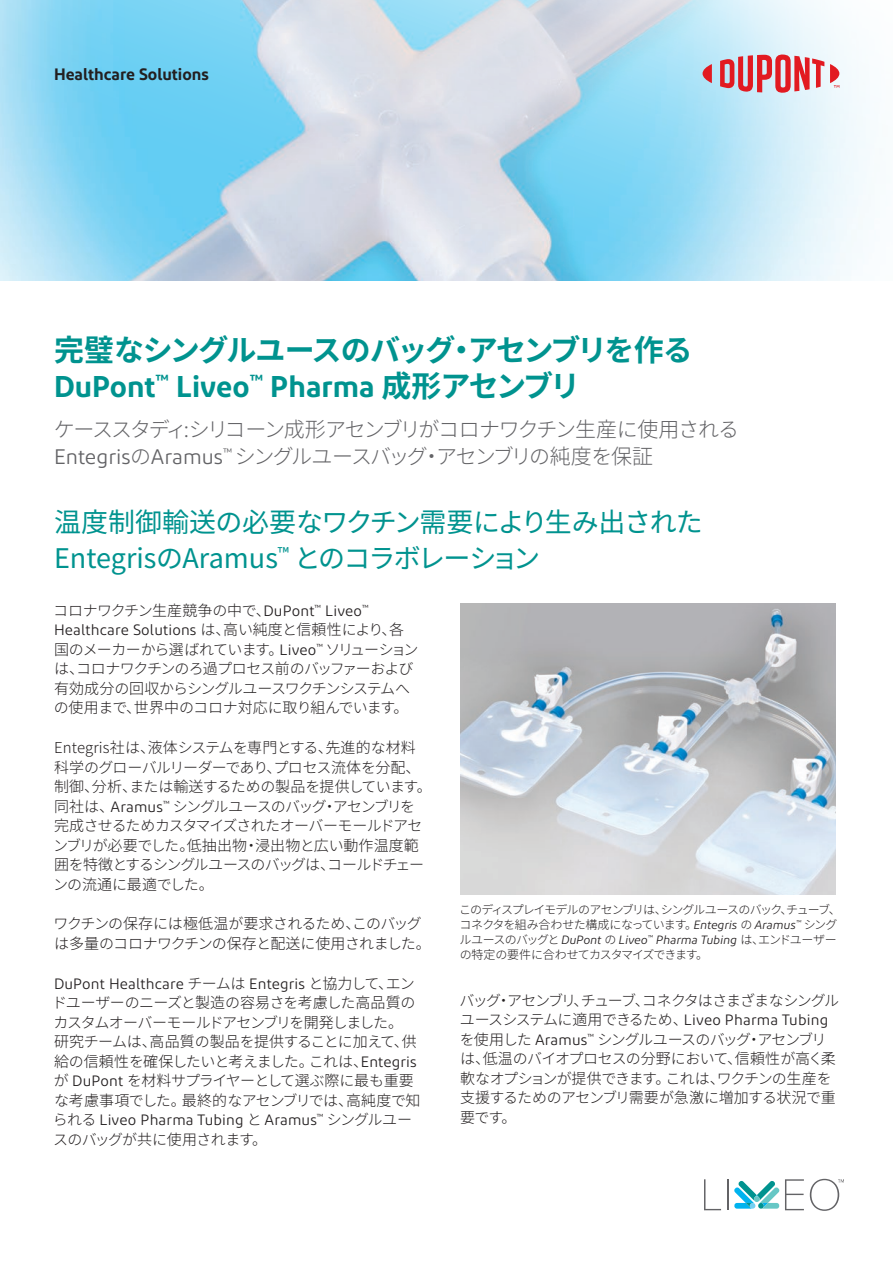
<style>
.page{position:relative;width:893px;height:1263px;background:#fff}
.page>*{position:absolute;margin:0;border:0;box-sizing:border-box;transform-origin:0 0}
.t1{font:600 30px "Diodrum";color:#00938f}
.t2{font:700 30px "Noto Sans CJ Kjp";letter-spacing:-.05em;color:#00938f}
.t3{font:27px/36px "Noto Sans CJ Kjp";letter-spacing:-.02em;color:#00938f}
.t4{font:300 21px/27px "Noto Sans CJ Kjp";letter-spacing:-.07em;color:#636366}
.t5{font:600 16.5px "Diodrum";color:#231f20}
.t6{font:300 15px/19.5px "Noto Sans CJ Kjp";letter-spacing:-.045em;color:#231f20}
.t7{font:15px "Diodrum";letter-spacing:.01em;color:#231f20}
.t8{font:300 15px/19.5px "Noto Sans CJ Kjp";letter-spacing:-.025em;color:#231f20}
.t9{font:300 15px "Noto Sans CJ Kjp";letter-spacing:-.08em;color:#231f20}
.t10{font:300 12px/15px "Noto Sans CJ Kjp";letter-spacing:-.075em;color:#231f20}
.t11{font:italic 12px "Diodrum";color:#231f20}
.s1{font-family:"Noto Sans CJ Kjp";font-weight:700}
.s2{font-family:"Diodrum";font-weight:400}
.s3{font-family:"Noto Sans CJ Kjp";font-weight:300}
.s4{font-family:"Diodrum";font-weight:400;font-style:italic}
.s5{font-family:"Noto Sans CJ Kjp";font-weight:300;font-style:normal}
</style>
<div class="page">
<img style="left:0;top:0;width:870px;height:280px">
<svg style="left:702px;top:64px;width:10px;height:19px"></svg>
<svg style="left:720px;top:54px;width:104px;height:39px"></svg>
<svg style="left:830px;top:64px;width:9px;height:24px"></svg>
<svg style="left:704px;top:1179px;width:17px;height:31px"></svg>
<hr style="left:727px;top:1179px;width:2px;height:31px;background:#636366">
<svg style="left:810px;top:1179px;width:34px;height:32px"></svg>
<svg style="left:734px;top:1179px;width:70px;height:31px"></svg>
<img style="left:460px;top:604px;width:376px;height:290px">
<p class="t5" style="left:54px;top:64px;width:156px">Healthcare Solutions</p>
<h1 class="t2" style="left:54px;top:333px;width:640px">完璧なシングルユースのバッグ・アセンブリを作る</h1>
<h1 class="t1" style="left:54px;top:367px;width:527px">DuPont<sup>™</sup> Liveo<sup>™</sup> Pharma <span class="s1">成形アセンブリ</span></h1>
<h3 class="t4" style="left:54px;top:416px;width:687px">ケーススタディ:シリコーン成形アセンブリがコロナワクチン生産に使用される<br><span class="s2">Entegris</span>の<span class="s2">Aramus</span><sup>™</sup> シングルユースバッグ・アセンブリの純度を保証</h3>
<h2 class="t3" style="left:54px;top:505px;width:650px">温度制御輸送の必要なワクチン需要により生み出された<br>EntegrisのAramus<sup>™</sup> とのコラボレーション</h2>
<p class="t8" style="left:53px;top:601px;width:317px">コロナワクチン生産競争の中で、<span class="s2">DuPont</span><sup>™</sup> <span class="s2">Liveo</span><sup>™</sup></p>
<p class="t7" style="left:54px;top:621px;width:352px">Healthcare Solutions <span class="s3">は、高い純度と信頼性により、各</span></p>
<p class="t6" style="left:54px;top:640px;width:366px">国のメーカーから選ばれています。<span class="s2">Liveo</span><sup>™</sup> ソリューションは、コロナワクチンのろ過プロセス前のバッファーおよび有効成分の回収からシングルユースワクチンシステムへの使用まで、世界中のコロナ対応に取り組んでいます。</p>
<p class="t6" style="left:53px;top:738px;width:380px">Entegris社は、液体システムを専門とする、先進的な材料科学のグローバルリーダーであり、プロセス流体を分配、制御、分析、または輸送するための製品を提供しています。同社は、<span class="s2">Aramus</span><sup>™</sup> シングルユースのバッグ・アセンブリを完成させるためカスタマイズされたオーバーモールドアセンブリが必要でした。低抽出物・浸出物と広い動作温度範囲を特徴とするシングルユースのバッグは、コールドチェーンの流通に最適でした。</p>
<p class="t8" style="left:53px;top:914px;width:379px">ワクチンの保存には極低温が要求されるため、このバッグは多量のコロナワクチンの保存と配送に使用されました。</p>
<p class="t7" style="left:54px;top:974px;width:362px">DuPont Healthcare <span class="s3">チームは</span> Entegris <span class="s3">と協力して、エン</span></p>
<p class="t6" style="left:52px;top:993px;width:370px">ドユーザーのニーズと製造の容易さを考慮した高品質のカスタムオーバーモールドアセンブリを開発しました。研究チームは、高品質の製品を提供することに加えて、供給の信頼性を確保したいと考えました。これは、<span class="s2">Entegris</span>が <span class="s2">DuPont</span> を材料サプライヤーとして選ぶ際に最も重要な考慮事項でした。最終的なアセンブリでは、高純度で知</p>
<p class="t7" style="left:53px;top:1111px;width:361px"><span class="s3">られる</span> Liveo Pharma Tubing <span class="s3">と</span> Aramus<sup>™</sup> <span class="s3">シングルユー</span></p>
<p class="t6" style="left:53px;top:1130px;width:215px">スのバッグが共に使用されます。</p>
<p class="t10" style="left:459px;top:902px;width:383px">このディスプレイモデルのアセンブリは、シングルユースのバック、チューブ、コネクタを組み合わせた構成になっています。<span class="s4">Entegris</span> の <span class="s4">Aramus</span><sup>™</sup> シング</p>
<p class="t11" style="left:459px;top:933px;width:379px"><span class="s5">ルユースのバッグと</span> DuPont <span class="s5">の</span> Liveo<sup>™</sup> Pharma Tubing <span class="s5">は、エンドユーザー</span></p>
<p class="t10" style="left:460px;top:947px;width:250px">の特定の要件に合わせてカスタマイズできます。</p>
<p class="t9" style="left:459px;top:992px;width:381px">バッグ・アセンブリ、チューブ、コネクタはさまざまなシングル</p>
<p class="t7" style="left:460px;top:1011px;width:370px"><span class="s3">ユースシステムに適用できるため、</span>Liveo Pharma Tubing</p>
<p class="t6" style="left:460px;top:1030px;width:377px">を使用した <span class="s2">Aramus</span><sup>™</sup> シングルユースのバッグ・アセンブリは、低温のバイオプロセスの分野において、信頼性が高く柔軟なオプションが提供できます。これは、ワクチンの生産を支援するためのアセンブリ需要が急激に増加する状況で重要です。</p>
</div>
